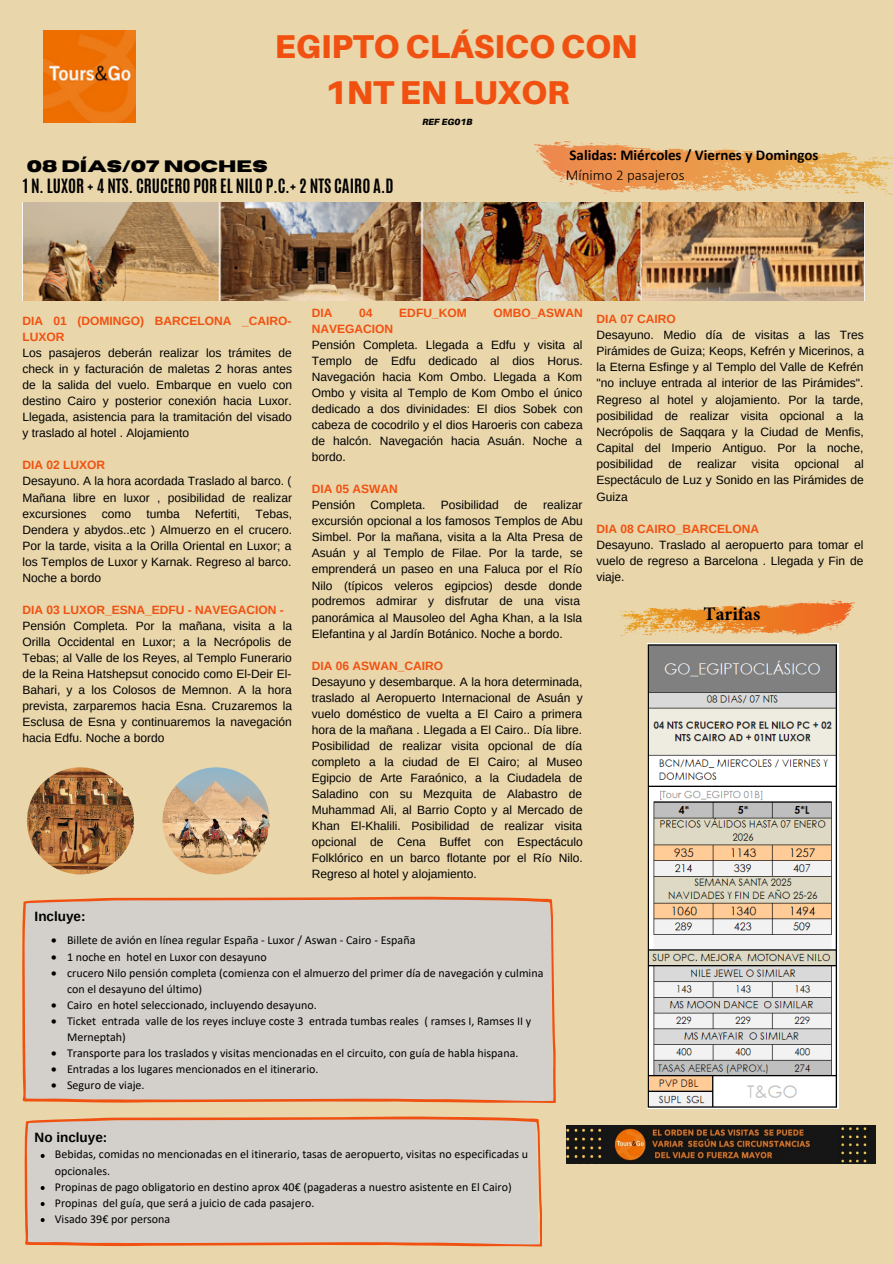
<style>
.page{position:relative;width:894px;height:1264px;background:#fff}
.page>*{position:absolute;margin:0;border:0;box-sizing:border-box;transform-origin:0 0}
.t1{font:900 33px/46.2px "Aileron";color:#f15110;text-align:center}
.t2{font:700 19.05px "Minion Pro";color:#000}
.t3{font:700 16.5px "Antonio";color:#000}
.t4{font:700 16.5px "Horizon";color:#000}
.t5{font:700 15px "Calibri";color:#000}
.t6{font:300 15px "Calibri";color:#000}
.t7{font:700 13.5px "Arimo";color:#000}
.t8{font:12px/16px "Arimo";color:#000;text-align:justify}
.t9{font:12px/16px "Calibri";color:#000}
.t10{font:700 12px/16px "Arimo";color:#f15110}
.t11{font:italic 900 9px "Aileron";color:#000}
.s1{font-family:"Minion Pro"}
</style>
<div class="page">
<div style="left:0;top:0;width:893px;height:1263px;background:#e9d6ab"></div>
<svg style="left:534px;top:141px;width:359px;height:54px"></svg>
<img style="left:43px;top:30px;width:92px;height:93px">
<img style="left:22px;top:202px;width:841px;height:98px">
<div style="left:22px;top:896px;width:534px;height:207px;background:#d3d0cc"></div>
<svg style="left:25px;top:1116px;width:516px;height:130px;background:#d4cac2"></svg>
<svg style="left:620px;top:600px;width:235px;height:36px"></svg>
<img style="left:27px;top:767px;width:107px;height:107px;border-radius:50%">
<img style="left:162px;top:767px;width:107px;height:107px;border-radius:50%">
<svg style="left:41px;top:1153px;width:4px;height:4px"></svg>
<svg style="left:41px;top:1185px;width:4px;height:4px"></svg>
<svg style="left:41px;top:1201px;width:4px;height:4px"></svg>
<svg style="left:41px;top:1217px;width:4px;height:4px"></svg>
<img style="left:566px;top:1125px;width:308px;height:38px">
<img style="left:647px;top:643px;width:191px;height:465px">
<h1 class="t1" style="left:275px;top:22px;width:364px">EGIPTO CLÁSICO CON<br>1NT EN LUXOR</h1>
<p class="t11" style="left:422px;top:116px;width:51px">REF EG01B</p>
<h3 class="t4" style="left:27px;top:158px;width:242px">08 DÍAS/07 NOCHES</h3>
<h3 class="t3" style="left:23px;top:174px;width:372px">1 N. LUXOR + 4 NTS. CRUCERO POR EL NILO P.C.+ 2 NTS CAIRO A.D</h3>
<p class="t5" style="left:569px;top:144px;width:250px">Salidas: Miércoles / Viernes y Domingos</p>
<p class="t6" style="left:565px;top:166px;width:120px">Mínimo 2 pasajeros</p>
<p class="t10" style="left:22px;top:313px;width:271px">DIA 01 (DOMINGO) BARCELONA _CAIRO-<br>LUXOR</p>
<p class="t8" style="left:22px;top:345px;width:271px">Los pasajeros deberán realizar los trámites de check in y facturación de maletas 2 horas antes de la salida del vuelo. Embarque en vuelo con destino Cairo y posterior conexión hacia Luxor.<br>Llegada, asistencia para la tramitación del visado y traslado al hotel . Alojamiento</p>
<p class="t10" style="left:22px;top:457px;width:84px">DIA 02 LUXOR</p>
<p class="t8" style="left:22px;top:473px;width:271px">Desayuno. A la hora acordada Traslado al barco. ( Mañana libre en luxor , posibilidad de realizar excursiones</p>
<p class="t8" style="left:22px;top:505px;width:271px;text-indent:233px">Tebas, Dendera y abydos..etc ) Almuerzo en el crucero.<br>Por la tarde, visita a la Orilla Oriental en Luxor; a los Templos de Luxor y Karnak. Regreso al barco.<br>Noche a bordo</p>
<p class="t10" style="left:22px;top:601px;width:263px">DIA 03 LUXOR_ESNA_EDFU - NAVEGACION -</p>
<p class="t8" style="left:22px;top:617px;width:271px">Pensión Completa. Por la mañana, visita a la Orilla Occidental en Luxor; a la Necrópolis de Tebas; al Valle de los Reyes, al Templo Funerario de la Reina Hatshepsut conocido como El-Deir El-Bahari, y a los Colosos de Memnon. A la hora prevista, zarparemos hacia Esna. Cruzaremos la Esclusa de Esna y continuaremos la navegación hacia Edfu. Noche a bordo</p>
<p class="t8" style="left:102px;top:505px;width:31px">como</p>
<p class="t8" style="left:146px;top:505px;width:35px">tumba</p>
<p class="t8" style="left:195px;top:505px;width:46px">Nefertiti,</p>
<p class="t7" style="left:35px;top:909px;width:53px">Incluye:</p>
<p class="t10" style="left:312px;top:305px;width:22px">DIA</p>
<p class="t10" style="left:359px;top:305px;width:15px">04</p>
<p class="t10" style="left:399px;top:305px;width:69px">EDFU_KOM</p>
<p class="t10" style="left:493px;top:305px;width:91px">OMBO_ASWAN</p>
<p class="t10" style="left:312px;top:321px;width:83px">NAVEGACION</p>
<p class="t8" style="left:312px;top:337px;width:272px">Pensión Completa. Llegada a Edfu y visita al Templo de Edfu dedicado al dios Horus.<br>Navegación hacia Kom Ombo. Llegada a Kom Ombo y visita al Templo de Kom Ombo el único dedicado a dos divinidades: El dios Sobek con cabeza de cocodrilo y el dios Haroeris con cabeza de halcón. Navegación hacia Asuán. Noche a bordo.</p>
<p class="t10" style="left:312px;top:481px;width:88px">DIA 05 ASWAN</p>
<p class="t8" style="left:312px;top:497px;width:45px">Pensión</p>
<p class="t8" style="left:370px;top:497px;width:56px">Completa.</p>
<p class="t8" style="left:440px;top:497px;width:60px">Posibilidad</p>
<p class="t8" style="left:514px;top:497px;width:15px">de</p>
<p class="t8" style="left:312px;top:497px;width:272px;text-indent:231px">realizar excursión opcional a los famosos Templos de Abu Simbel. Por la mañana, visita a la Alta Presa de Asuán y al Templo de Filae. Por la tarde, se emprenderá un paseo en una Faluca por el Río Nilo (típicos veleros egipcios) desde donde podremos admirar y disfrutar de una vis<span class="s1">t</span>a</p>
<p class="t8" style="left:312px;top:609px;width:272px">panorámica al Mausoleo del Agha Khan, a la Isla<br>Elefantina y al Jardín Botánico. Noche a bordo.</p>
<p class="t10" style="left:312px;top:657px;width:133px">DIA 06 ASWAN_CAIRO</p>
<p class="t8" style="left:312px;top:673px;width:272px">Desayuno y desembarque. A la hora determinada, traslado al Aeropuerto Internacional de Asuán y vuelo doméstico de vuelta a El Cairo a primera hora de la mañana . Llegada a El Cairo.. Día libre.<br>Posibilidad de realizar visita opcional de día completo a la ciudad de El Cairo; al Museo Egipcio de Arte Faraónico, a la Ciudadela de Saladino con su Mezquita de Alabastro de Muhammad Ali, al Barrio Copto y al Mercado de Khan El-Khalili. Posibilidad de realizar visita opcional de Cena Buffet con Espectáculo Folklórico en un barco flotante por el Río Nilo.<br>Regreso al hotel y alojamiento.</p>
<p class="t9" style="left:51px;top:932px;width:366px">• Billete de avión en línea regular España - Luxor / Aswan - Cairo - España</p>
<p class="t9" style="left:51px;top:948px;width:217px">• 1 noche en hotel en Luxor con desayuno</p>
<p class="t9" style="left:67px;top:964px;width:477px;text-indent:-16px">• crucero Nilo pensión completa (comienza con el almuerzo del primer día de navegación y culmina con el desayuno del último)</p>
<p class="t9" style="left:51px;top:996px;width:267px">• Cairo en hotel seleccionado, incluyendo desayuno.</p>
<p class="t9" style="left:67px;top:1012px;width:465px;text-indent:-16px">• Ticket entrada valle de los reyes incluye coste 3 entrada tumbas reales ( ramses I, Ramses II y<br>Merneptah)</p>
<p class="t9" style="left:51px;top:1044px;width:469px">• Transporte para los traslados y visitas mencionadas en el circuito, con guía de habla hispana.</p>
<p class="t9" style="left:51px;top:1060px;width:269px">• Entradas a los lugares mencionados en el itinerario.</p>
<p class="t9" style="left:51px;top:1076px;width:95px">• Seguro de viaje.</p>
<p class="t10" style="left:596px;top:310px;width:81px">DIA 07 CAIRO</p>
<p class="t8" style="left:596px;top:326px;width:269px">Desayuno. Medio día de visitas a las Tres Pirámides de Guiza; Keops, Kefrén y Micerinos, a la Eterna Esfinge y al Templo del Valle de Kefrén "no incluye entrada al interior de las Pirámides".<br>Regreso al hotel y alojamiento. Por la tarde, posibilidad de realizar visita opcional a la Necrópolis de Saqqara y la Ciudad de Menfis, Capital del Imperio Antiguo. Por la noche, posibilidad</p>
<p class="t8" style="left:596px;top:456px;width:269px;text-indent:258px">al Espectáculo de Luz y Sonido en las Pirámides de Guiza</p>
<p class="t10" style="left:596px;top:520px;width:164px">DIA 08 CAIRO_BARCELONA</p>
<p class="t8" style="left:596px;top:537px;width:268px">Desayuno. Traslado al aeropuerto para tomar el vuelo de regreso a Barcelona . Llegada y Fin de viaje.</p>
<h2 class="t2" style="left:703px;top:601px;width:59px">Tarifas</h2>
<p class="t8" style="left:668px;top:456px;width:15px">de</p>
<p class="t8" style="left:697px;top:456px;width:41px">realizar</p>
<p class="t8" style="left:751px;top:456px;width:29px">visita</p>
<p class="t8" style="left:794px;top:456px;width:46px">opcional</p>
<p class="t7" style="left:35px;top:1129px;width:74px">No incluye:</p>
<p class="t9" style="left:55px;top:1146px;width:475px">Bebidas, comidas no mencionadas en el itinerario, tasas de aeropuerto, visitas no especificadas u opcionales.<br>Propinas de pago obligatorio en destino aprox 40€ (pagaderas a nuestro asistente en El Cairo)<br>Propinas del guía, que será a juicio de cada pasajero.<br>Visado 39€ por persona</p>
</div>
